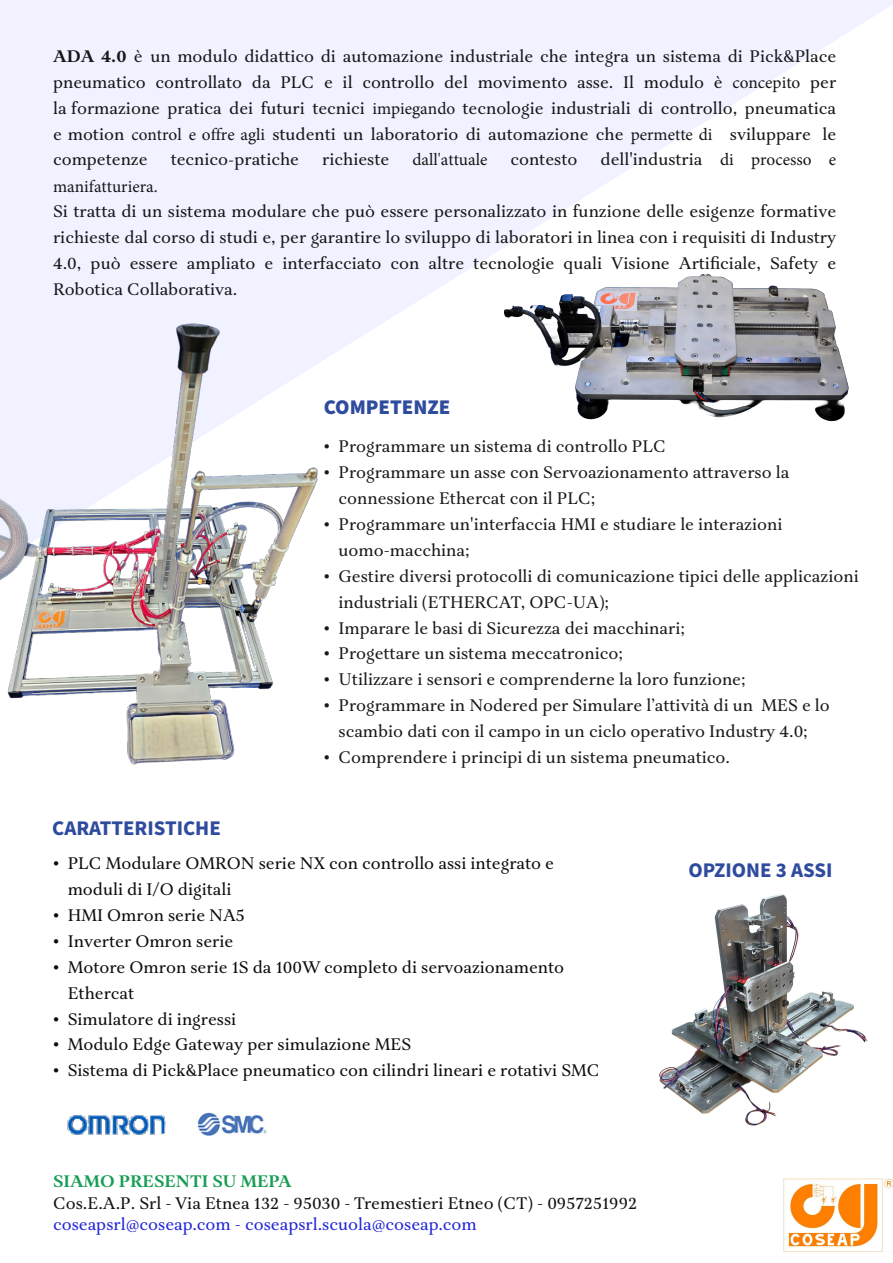
<style>
.page{position:relative;width:893px;height:1263px;background:#fff}
.page>*{position:absolute;margin:0;border:0;box-sizing:border-box;transform-origin:0 0}
.t1{font:700 20.85px "Source Sans Pro";color:#2f4b9e}
.t2{font:900 20.85px "Source Sans Pro";color:#2f4b9e}
.t3{font:17.25px/26px "Aria Text G2";color:#161617;text-align:justify}
.t4{font:17.25px/26px "Aria Text G2";color:#181919}
.t5{font:17.25px/26px "Aria Text G2";color:#0c0c0d}
.t6{font:17.25px "Aria Text G2";color:#101112}
.t7{font:17.25px "Aria Text G2";color:#2125d9}
.t8{font:17.25px "Minion Pro";color:#161617}
.t9{font:700 17.25px "Aria Text G2";color:#199e56}
.s1{font-weight:700}
.s2{font-family:"Minion Pro"}
.s3{font-family:"Times New Roman"}
</style>
<div class="page">
<svg style="left:0;top:0;width:893px;height:346px;fill:#f0f3ff"></svg>
<img style="left:504px;top:274px;width:349px;height:148px">
<img style="left:0;top:232px;width:345px;height:533px">
<img style="left:659px;top:894px;width:209px;height:232px">
<img style="left:783px;top:1178px;width:110px;height:73px">
<img style="left:196px;top:1112px;width:71px;height:24px">
<img style="left:68px;top:1114px;width:97px;height:21px">
<p class="t3" style="left:53px;top:44px;width:785px"><span class="s1">ADA 4.0</span> è un modulo didattico di automazione industriale che integra un sistema di Pick&amp;Place pneumatico controllato da PLC e il controllo del movimento asse. Il modulo è <span class="s2">concepito</span> per la formazione pratica dei futuri tecnici <span class="s2">impiegando</span> tecnologie industriali di controllo, pneumatica e motion <span class="s2">control e offre agli</span> studenti un laboratorio di automazione che <span class="s2">permette di</span> sviluppare le competenze</p>
<p class="t3" style="left:171px;top:148px;width:130px">tecnico<span class="s2">-</span>pratiche</p>
<p class="t3" style="left:322px;top:148px;width:69px">richieste</p>
<p class="t8" style="left:412px;top:148px;width:76px">dall'attuale</p>
<p class="t3" style="left:510px;top:148px;width:68px">contesto</p>
<p class="t3" style="left:600px;top:148px;width:237px">dell'industria <span class="s2">di processo e</span></p>
<p class="t8" style="left:53px;top:174px;width:106px">manifatturiera.</p>
<p class="t3" style="left:53px;top:199px;width:785px">Si tratta di un sistema modulare che può essere personalizzato in funzione delle esigenze formative richieste dal corso di studi e, per garantire lo sviluppo di laboratori in linea con i requisiti di Industry 4.0, può essere ampliato e interfacciato con altre tecnologie quali Visione Artificiale, Safety e Robotica Collaborativa.</p>
<p class="t2" style="left:324px;top:393px;width:128px">COMPETENZE</p>
<p class="t4" style="left:324px;top:434px;width:344px"><span class="s3">•</span> Programmare un sistema di controllo PLC</p>
<p class="t4" style="left:338px;top:460px;width:452px;text-indent:-15px"><span class="s3">•</span> Programmare un asse con Servoazionamento attraverso la connessione Ethercat con il PLC;</p>
<p class="t4" style="left:338px;top:512px;width:445px;text-indent:-15px"><span class="s3">•</span> Programmare un'interfaccia HMI e studiare le interazioni uomo-macchina;</p>
<p class="t4" style="left:338px;top:564px;width:522px;text-indent:-15px"><span class="s3">•</span> Gestire diversi protocolli di comunicazione tipici delle applicazioni industriali (ETHERCAT, OPC-UA);</p>
<p class="t4" style="left:324px;top:616px;width:363px"><span class="s3">•</span> Imparare le basi di Sicurezza dei macchinari;</p>
<p class="t4" style="left:324px;top:642px;width:301px"><span class="s3">•</span> Progettare un sistema meccatronico;</p>
<p class="t4" style="left:324px;top:668px;width:423px"><span class="s3">•</span> Utilizzare i sensori e comprenderne la loro funzione;</p>
<p class="t4" style="left:324px;top:693px;width:507px;text-align:center"><span class="s3">•</span> Programmare in Nodered per Simulare l’attività di un MES e lo scambio dati con il campo in un ciclo operativo Industry 4.0;</p>
<p class="t4" style="left:324px;top:745px;width:408px"><span class="s3">•</span> Comprendere i principi di un sistema pneumatico.</p>
<p class="t1" style="left:52px;top:814px;width:170px">CARATTERISTICHE</p>
<p class="t5" style="left:68px;top:851px;width:488px;text-indent:-15px"><span class="s3">•</span> PLC Modulare OMRON serie NX con controllo assi integrato e moduli di I/O digitali</p>
<p class="t5" style="left:53px;top:903px;width:193px"><span class="s3">•</span> HMI Omron serie NA5</p>
<p class="t5" style="left:53px;top:929px;width:182px"><span class="s3">•</span> Inverter Omron serie</p>
<p class="t5" style="left:68px;top:955px;width:498px;text-indent:-15px"><span class="s3">•</span> Motore Omron serie 1S da 100W completo di servoazionamento<br>Ethercat</p>
<p class="t5" style="left:53px;top:1007px;width:185px"><span class="s3">•</span> Simulatore di ingressi</p>
<p class="t5" style="left:53px;top:1033px;width:360px"><span class="s3">•</span> Modulo Edge Gateway per simulazione MES</p>
<p class="t5" style="left:53px;top:1058px;width:548px"><span class="s3">•</span> Sistema di Pick&amp;Place pneumatico con cilindri lineari e rotativi SMC</p>
<p class="t9" style="left:53px;top:1170px;width:240px">SIAMO PRESENTI SU MEPA</p>
<p class="t6" style="left:53px;top:1193px;width:586px">Cos.E.A.P. Srl - Via Etnea 132 - 95030 - Tremestieri Etneo (CT) - 0957251992</p>
<p class="t7" style="left:53px;top:1214px;width:425px">coseapsrl@coseap.com - coseapsrl.scuola@coseap.com</p>
<p class="t1" style="left:688px;top:856px;width:146px">OPZIONE 3 ASSI</p>
</div>
